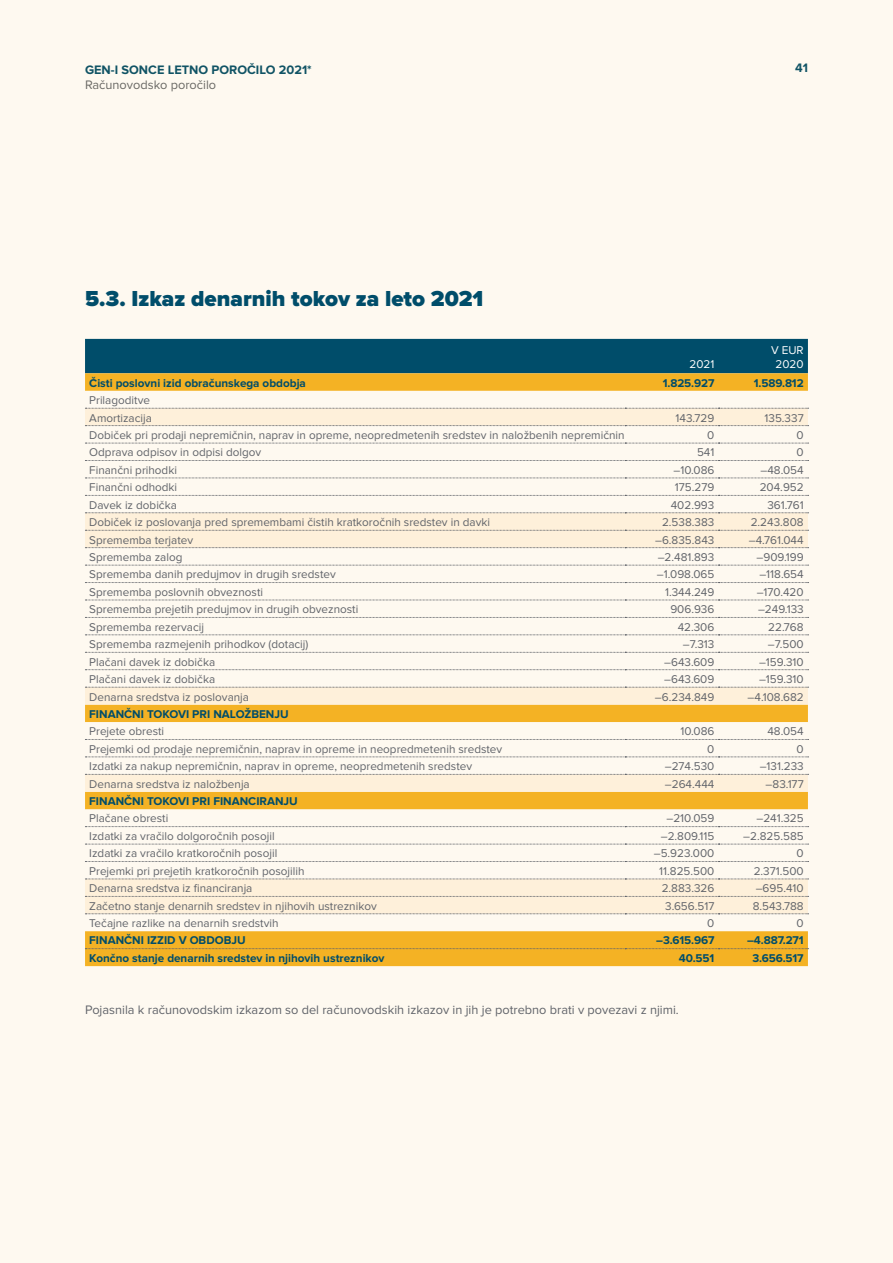
<style>
.page{position:relative;width:893px;height:1263px;background:#fef9f0}
.page>*{position:absolute;margin:0;border:0;box-sizing:border-box;transform-origin:0 0}
.t1{font:900 22.5px "Proxima Nova";color:#004d6a}
.t2{font:12.75px "Proxima Nova";color:#61646a}
.t3{font:700 12.75px "Proxima Nova";color:#004d6a}
.t4{font:11.7px/17.5px "Proxima Nova";color:#61646a}
.t5{font:700 11.7px "Proxima Nova";color:#004d6a}
.t6{font:11.7px/14.1px "Proxima Nova";color:#fff;text-align:center}
</style>
<div class="page">
<div style="left:85px;top:339px;width:723px;height:34px;background:#004d6a"></div>
<svg style="left:85px;top:373px;width:723px;height:593px;fill:#f4b224"></svg>
<svg style="left:85px;top:409px;width:723px;height:504px"></svg>
<svg style="left:85px;top:425px;width:724px;height:1px"></svg>
<svg style="left:85px;top:530px;width:724px;height:1px"></svg>
<svg style="left:85px;top:408px;width:724px;height:1px"></svg>
<svg style="left:85px;top:443px;width:724px;height:1px"></svg>
<svg style="left:85px;top:460px;width:724px;height:1px"></svg>
<svg style="left:85px;top:478px;width:724px;height:1px"></svg>
<svg style="left:85px;top:495px;width:724px;height:1px"></svg>
<svg style="left:85px;top:512px;width:724px;height:1px"></svg>
<svg style="left:85px;top:547px;width:724px;height:1px"></svg>
<svg style="left:85px;top:565px;width:724px;height:1px"></svg>
<svg style="left:85px;top:582px;width:724px;height:1px"></svg>
<svg style="left:85px;top:600px;width:724px;height:1px"></svg>
<svg style="left:85px;top:617px;width:724px;height:1px"></svg>
<svg style="left:85px;top:634px;width:724px;height:1px"></svg>
<svg style="left:85px;top:652px;width:724px;height:1px"></svg>
<svg style="left:85px;top:669px;width:724px;height:1px"></svg>
<svg style="left:85px;top:687px;width:724px;height:1px"></svg>
<svg style="left:85px;top:739px;width:724px;height:1px"></svg>
<svg style="left:85px;top:756px;width:724px;height:1px"></svg>
<svg style="left:85px;top:774px;width:724px;height:1px"></svg>
<svg style="left:85px;top:826px;width:724px;height:1px"></svg>
<svg style="left:85px;top:844px;width:724px;height:1px"></svg>
<svg style="left:85px;top:861px;width:724px;height:1px"></svg>
<svg style="left:85px;top:879px;width:724px;height:1px"></svg>
<svg style="left:85px;top:896px;width:724px;height:1px"></svg>
<svg style="left:85px;top:913px;width:724px;height:1px"></svg>
<svg style="left:85px;top:948px;width:724px;height:1px"></svg>
<p class="t3" style="left:85px;top:62px;width:228px">GEN-I SONCE LETNO POROČILO 2021*</p>
<p class="t2" style="left:85px;top:78px;width:133px">Računovodsko poročilo</p>
<h1 class="t1" style="left:85px;top:285px;width:400px">5.3. Izkaz denarnih tokov za leto 2021</h1>
<p class="t3" style="left:795px;top:61px;width:14px">41</p>
<p class="t6" style="left:689px;top:357px;width:26px">2021</p>
<p class="t6" style="left:771px;top:343px;width:34px">V EUR<br>2020</p>
<p class="t5" style="left:89px;top:376px;width:218px">Čisti poslovni izid obračunskega obdobja</p>
<p class="t5" style="left:663px;top:376px;width:53px">1.825.927</p>
<p class="t5" style="left:754px;top:376px;width:51px">1.589.812</p>
<p class="t4" style="left:89px;top:391px;width:64px">Prilagoditve<br>Amortizacija</p>
<p class="t4" style="left:676px;top:409px;width:40px">143.729</p>
<p class="t4" style="left:764px;top:409px;width:41px">135.337</p>
<p class="t4" style="left:89px;top:426px;width:537px">Dobiček pri prodaji nepremičnin, naprav in opreme, neopredmetenih sredstev in naložbenih nepremičnin</p>
<p class="t4" style="left:707px;top:426px;width:9px">0</p>
<p class="t4" style="left:796px;top:426px;width:9px">0</p>
<p class="t4" style="left:89px;top:444px;width:174px">Odprava odpisov in odpisi dolgov</p>
<p class="t4" style="left:697px;top:444px;width:19px">541</p>
<p class="t4" style="left:796px;top:444px;width:9px">0</p>
<p class="t4" style="left:89px;top:461px;width:89px">Finančni prihodki</p>
<p class="t4" style="left:673px;top:461px;width:42px">–10.086</p>
<p class="t4" style="left:760px;top:461px;width:45px">–48.054</p>
<p class="t4" style="left:89px;top:479px;width:89px">Finančni odhodki</p>
<p class="t4" style="left:675px;top:479px;width:41px">175.279</p>
<p class="t4" style="left:760px;top:479px;width:45px">204.952</p>
<p class="t4" style="left:89px;top:496px;width:89px">Davek iz dobička</p>
<p class="t4" style="left:671px;top:496px;width:45px">402.993</p>
<p class="t4" style="left:767px;top:496px;width:38px">361.761</p>
<p class="t4" style="left:89px;top:514px;width:402px">Dobiček iz poslovanja pred spremembami čistih kratkoročnih sredstev in davki</p>
<p class="t4" style="left:662px;top:514px;width:54px">2.538.383</p>
<p class="t4" style="left:751px;top:514px;width:54px">2.243.808</p>
<p class="t4" style="left:89px;top:531px;width:105px">Sprememba terjatev</p>
<p class="t4" style="left:655px;top:531px;width:61px">–6.835.843</p>
<p class="t4" style="left:749px;top:531px;width:56px">–4.761.044</p>
<p class="t4" style="left:89px;top:548px;width:95px">Sprememba zalog</p>
<p class="t4" style="left:658px;top:548px;width:58px">–2.481.893</p>
<p class="t4" style="left:756px;top:548px;width:49px">–909.199</p>
<p class="t4" style="left:89px;top:566px;width:248px">Sprememba danih predujmov in drugih sredstev</p>
<p class="t4" style="left:657px;top:566px;width:59px">–1.098.065</p>
<p class="t4" style="left:759px;top:566px;width:46px">–118.654</p>
<p class="t4" style="left:89px;top:583px;width:175px">Sprememba poslovnih obveznosti</p>
<p class="t4" style="left:665px;top:583px;width:51px">1.344.249</p>
<p class="t4" style="left:757px;top:583px;width:48px">–170.420</p>
<p class="t4" style="left:89px;top:601px;width:271px">Sprememba prejetih predujmov in drugih obveznosti</p>
<p class="t4" style="left:670px;top:601px;width:46px">906.936</p>
<p class="t4" style="left:758px;top:601px;width:47px">–249.133</p>
<p class="t4" style="left:89px;top:618px;width:116px">Sprememba rezervacij</p>
<p class="t4" style="left:678px;top:618px;width:38px">42.306</p>
<p class="t4" style="left:768px;top:618px;width:37px">22.768</p>
<p class="t4" style="left:89px;top:636px;width:221px">Sprememba razmejenih prihodkov (dotacij)</p>
<p class="t4" style="left:683px;top:636px;width:33px">–7.313</p>
<p class="t4" style="left:768px;top:636px;width:37px">–7.500</p>
<p class="t4" style="left:89px;top:653px;width:127px">Plačani davek iz dobička</p>
<p class="t4" style="left:664px;top:653px;width:52px">–643.609</p>
<p class="t4" style="left:759px;top:653px;width:46px">–159.310</p>
<p class="t4" style="left:89px;top:670px;width:127px">Plačani davek iz dobička</p>
<p class="t4" style="left:664px;top:670px;width:52px">–643.609</p>
<p class="t4" style="left:759px;top:670px;width:46px">–159.310</p>
<p class="t4" style="left:89px;top:688px;width:161px">Denarna sredstva iz poslovanja</p>
<p class="t4" style="left:655px;top:688px;width:61px">–6.234.849</p>
<p class="t4" style="left:748px;top:688px;width:58px">–4.108.682</p>
<p class="t5" style="left:89px;top:707px;width:201px">FINANČNI TOKOVI PRI NALOŽBENJU</p>
<p class="t4" style="left:89px;top:723px;width:76px">Prejete obresti</p>
<p class="t4" style="left:680px;top:723px;width:35px">10.086</p>
<p class="t4" style="left:767px;top:723px;width:38px">48.054</p>
<p class="t4" style="left:89px;top:740px;width:414px">Prejemki od prodaje nepremičnin, naprav in opreme in neopredmetenih sredstev</p>
<p class="t4" style="left:707px;top:740px;width:9px">0</p>
<p class="t4" style="left:796px;top:740px;width:9px">0</p>
<p class="t4" style="left:89px;top:758px;width:384px">Izdatki za nakup nepremičnin, naprav in opreme, neopredmetenih sredstev</p>
<p class="t4" style="left:665px;top:758px;width:51px">–274.530</p>
<p class="t4" style="left:760px;top:758px;width:45px">–131.233</p>
<p class="t4" style="left:89px;top:775px;width:162px">Denarna sredstva iz naložbenja</p>
<p class="t4" style="left:665px;top:775px;width:51px">–264.444</p>
<p class="t4" style="left:766px;top:775px;width:40px">–83.177</p>
<p class="t5" style="left:89px;top:794px;width:210px">FINANČNI TOKOVI PRI FINANCIRANJU</p>
<p class="t4" style="left:89px;top:810px;width:81px">Plačane obresti</p>
<p class="t4" style="left:666px;top:810px;width:49px">–210.059</p>
<p class="t4" style="left:756px;top:810px;width:49px">–241.325</p>
<p class="t4" style="left:89px;top:827px;width:187px">Izdatki za vračilo dolgoročnih posojil</p>
<p class="t4" style="left:661px;top:827px;width:55px">–2.809.115</p>
<p class="t4" style="left:743px;top:827px;width:62px">–2.825.585</p>
<p class="t4" style="left:89px;top:845px;width:190px">Izdatki za vračilo kratkoročnih posojil</p>
<p class="t4" style="left:654px;top:845px;width:62px">–5.923.000</p>
<p class="t4" style="left:796px;top:845px;width:9px">0</p>
<p class="t4" style="left:89px;top:862px;width:217px">Prejemki pri prejetih kratkoročnih posojilih</p>
<p class="t4" style="left:659px;top:862px;width:57px">11.825.500</p>
<p class="t4" style="left:754px;top:862px;width:51px">2.371.500</p>
<p class="t4" style="left:89px;top:880px;width:165px">Denarna sredstva iz financiranja</p>
<p class="t4" style="left:662px;top:880px;width:54px">2.883.326</p>
<p class="t4" style="left:756px;top:880px;width:50px">–695.410</p>
<p class="t4" style="left:89px;top:897px;width:289px">Začetno stanje denarnih sredstev in njihovih ustreznikov</p>
<p class="t4" style="left:665px;top:897px;width:51px">3.656.517</p>
<p class="t4" style="left:753px;top:897px;width:52px">8.543.788</p>
<p class="t4" style="left:89px;top:915px;width:191px">Tečajne razlike na denarnih sredstvih</p>
<p class="t4" style="left:707px;top:915px;width:9px">0</p>
<p class="t4" style="left:796px;top:915px;width:9px">0</p>
<p class="t5" style="left:89px;top:934px;width:158px">FINANČNI IZZID V OBDOBJU</p>
<p class="t5" style="left:656px;top:934px;width:60px">–3.615.967</p>
<p class="t5" style="left:747px;top:934px;width:58px">–4.887.271</p>
<p class="t5" style="left:89px;top:951px;width:297px">Končno stanje denarnih sredstev in njihovih ustreznikov</p>
<p class="t5" style="left:679px;top:951px;width:37px">40.551</p>
<p class="t5" style="left:752px;top:951px;width:53px">3.656.517</p>
<p class="t2" style="left:85px;top:1002px;width:595px">Pojasnila k računovodskim izkazom so del računovodskih izkazov in jih je potrebno brati v povezavi z njimi.</p>
</div>
